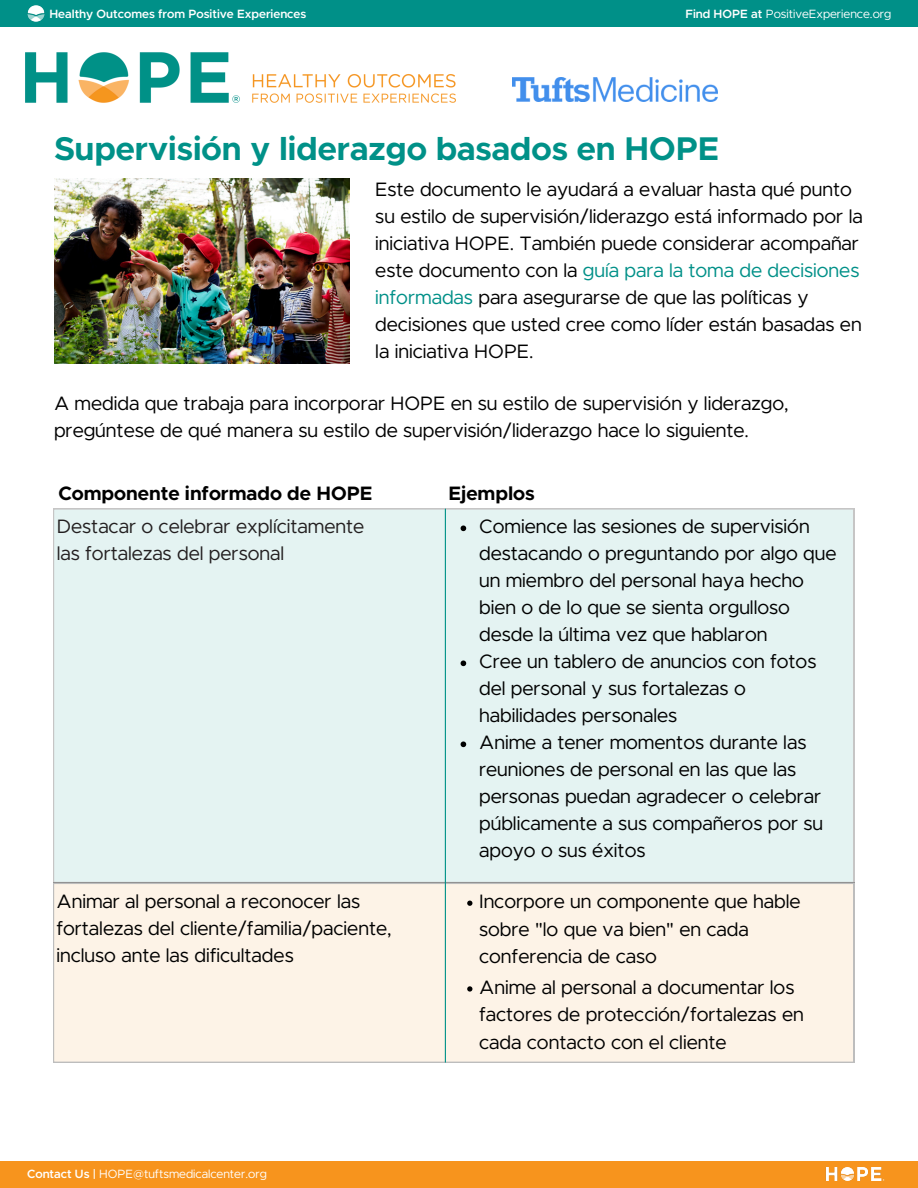
<style>
.page{position:relative;width:918px;height:1188px;background:#fff}
.page>*{position:absolute;margin:0;border:0;box-sizing:border-box;transform-origin:0 0}
.t1{font:700 33px "Metropolis";color:#009188}
.t2{font:19.5px/27px "Metropolis";color:#000}
.t3{font:19.5px/27px "Metropolis";color:#231f20}
.t4{font:700 19.5px "Metropolis";color:#000}
.t5{font:12px "Metropolis";color:#fff}
.t6{font:600 12px "Metropolis";color:#fff}
.s1{font-weight:600}
.s2{color:#009088}
</style>
<div class="page">
<div style="left:0;top:0;width:918px;height:27px;background:#009088"></div>
<div style="left:0;top:1161px;width:918px;height:27px;background:#f7941d"></div>
<img style="left:825px;top:1167px;width:60px;height:14px">
<img style="left:25px;top:52px;width:431px;height:51px">
<img style="left:513px;top:77px;width:204px;height:25px">
<img style="left:27px;top:5px;width:18px;height:17px">
<img style="left:54px;top:179px;width:296px;height:184px">
<div style="left:53px;top:508px;width:801px;height:375px;background:#e4f3f2"></div>
<div style="left:53px;top:883px;width:801px;height:180px;background:#fdf3e7"></div>
<hr style="left:445px;top:509px;width:1px;height:553px;background:#009188">
<svg style="left:461px;top:526px;width:5px;height:5px"></svg>
<svg style="left:461px;top:661px;width:5px;height:5px"></svg>
<svg style="left:461px;top:742px;width:5px;height:5px"></svg>
<svg style="left:467px;top:901px;width:5px;height:5px"></svg>
<svg style="left:467px;top:986px;width:5px;height:6px"></svg>
<p class="t6" style="left:49px;top:9px;width:258px">Healthy Outcomes from Positive Experiences</p>
<h4 class="t5" style="left:685px;top:9px;width:207px"><span class="s1">Find HOPE at</span> PositiveExperience.org</h4>
<p class="t1" style="left:54px;top:134px;width:667px">Supervisión y liderazgo basados en HOPE</p>
<h1 class="t2" style="left:375px;top:177px;width:489px">Este documento le ayudará a evaluar hasta qué punto su estilo de supervisión/liderazgo está informado por la iniciativa HOPE. También puede considerar acompañar este documento con la <span class="s2">guía para la toma de decisiones informadas</span> para asegurarse de que las políticas y decisiones que usted cree como líder están basadas en la iniciativa HOPE.</h1>
<p class="t2" style="left:54px;top:391px;width:736px">A medida que trabaja para incorporar HOPE en su estilo de supervisión y liderazgo, pregúntese de qué manera su estilo de supervisión/liderazgo hace lo siguiente.</p>
<h2 class="t4" style="left:58px;top:485px;width:316px">Componente informado de HOPE</h2>
<h3 class="t4" style="left:448px;top:485px;width:88px">Ejemplos</h3>
<p class="t3" style="left:57px;top:514px;width:309px">Destacar o celebrar explícitamente las fortalezas del personal</p>
<h3 class="t2" style="left:479px;top:514px;width:359px">Comience las sesiones de supervisión destacando o preguntando por algo que un miembro del personal haya hecho bien o de lo que se sienta orgulloso desde la última vez que hablaron</h3>
<h3 class="t2" style="left:479px;top:649px;width:339px">Cree un tablero de anuncios con fotos del personal y sus fortalezas o habilidades personales</h3>
<h2 class="t2" style="left:479px;top:730px;width:346px">Anime a tener momentos durante las reuniones de personal en las que las personas puedan agradecer o celebrar públicamente a sus compañeros por su apoyo o sus éxitos</h2>
<p class="t2" style="left:56px;top:889px;width:337px">Animar al personal a reconocer las fortalezas del cliente/familia/paciente, incluso ante las dificultades</p>
<p class="t2" style="left:479px;top:889px;width:323px">Incorpore un componente que hable sobre "lo que va bien" en cada conferencia de caso</p>
<p class="t2" style="left:479px;top:975px;width:326px">Anime al personal a documentar los factores de protección/fortalezas en cada contacto con el cliente</p>
<p class="t5" style="left:27px;top:1168px;width:241px"><span class="s1">Contact Us |</span> HOPE@tuftsmedicalcenter.org</p>
</div>
